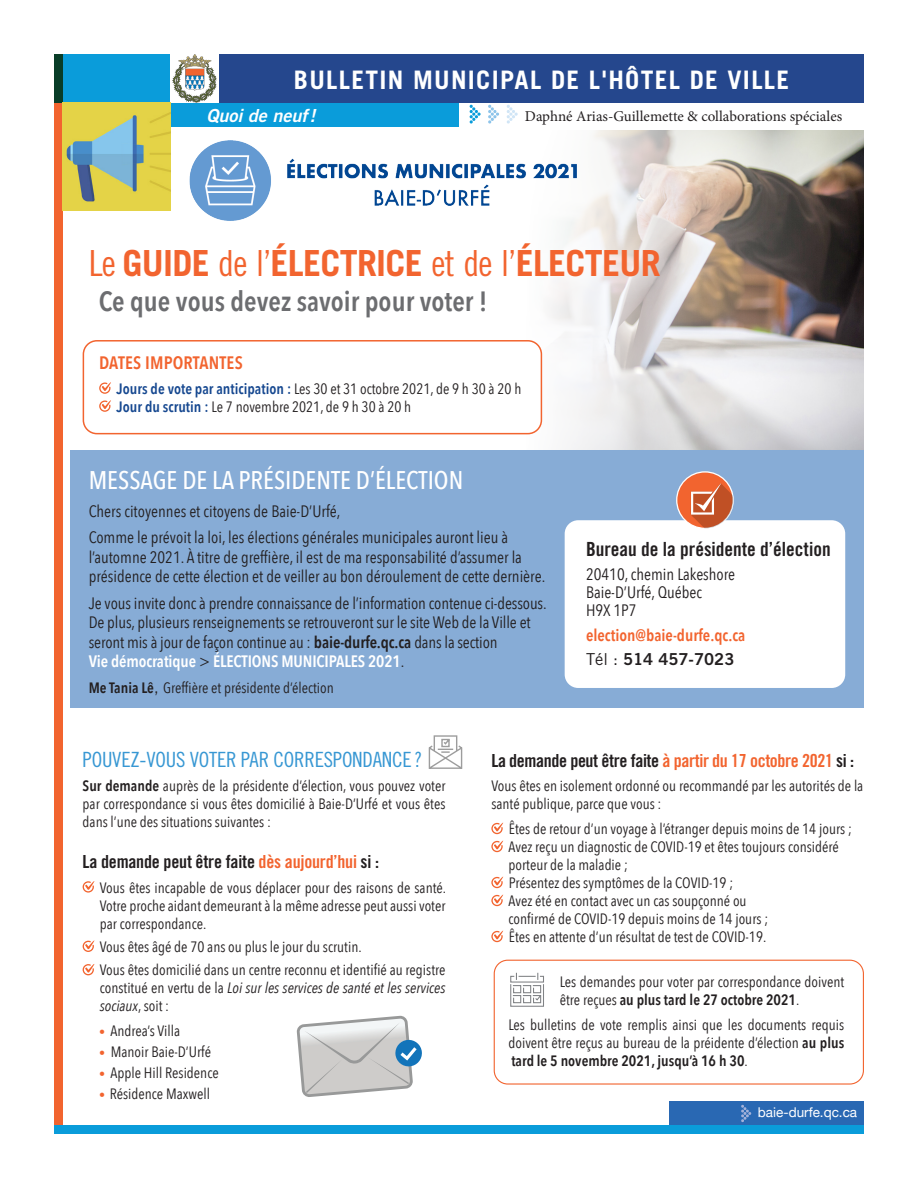
<style>
.page{position:relative;width:918px;height:1188px;background:#fff}
.page>*{position:absolute;margin:0;border:0;box-sizing:border-box;transform-origin:0 0}
.t1{font:700 36px "Trade Gothic";letter-spacing:-.02em;color:#f2642f}
.t2{font:600 27.9px "Avenir Next Condensed";color:#6c6d70}
.t3{font:700 25.5px "Trade Gothic";letter-spacing:.05em;color:#fff}
.t4{font:500 25.5px "Avenir Next Condensed";color:#fff}
.t5{font:21px "Trade Gothic Cond Eighteen";letter-spacing:-.01em;color:#3797d3}
.t6{font:19.5px "Trade Gothic Bold Cond Twenty";color:#231f20}
.SOUS-TITRES_BLANC{font:18px "Trade Gothic Bold Cond Twenty";letter-spacing:-.02em;color:#231f20}
.t7{font:600 18px "Avenir Next Condensed";letter-spacing:.01em;color:#f2642f}
.Body{font:italic 18px "Trade Gothic Bold Two";color:#fff}
.t8{font:16.5px/19.5px "Avenir Next Condensed";color:#231f20}
.t9{font:600 16.5px "Avenir Next Condensed";color:#f2642f}
.t10{font:16.5px "Trade Gothic Bold Two";color:#231f20}
.TEXTE_AVENIR_COND{font:15px/18px "Avenir Next Condensed";color:#231f20}
.TEXTE_AVENIR{font:15px/18px "Avenir Next Condensed";color:#231f20;text-align:justify}
.Body-2{font:15px "Minion Pro";color:#231f20}
.Body-3{font:13.5px "Helvetica Neue";color:#fff}
.s1{font-family:"Trade Gothic Cond Eighteen";font-weight:400}
.s2{font-weight:600;color:#164890}
.s3{font-weight:600}
.s4{font-weight:600;color:#fff}
.s5{font-family:"Trade Gothic"}
.s6{color:#f2642f}
.s7{font-style:italic}
.s8{font-size:12px;color:#f2642f}
</style>
<div class="page">
<div style="left:219px;top:54px;width:645px;height:49px;background:#25478d"></div>
<div style="left:54px;top:54px;width:117px;height:49px;background:#0a9cda"></div>
<div style="left:54px;top:54px;width:9px;height:1080px;background:#f2642f"></div>
<img style="left:173px;top:54px;width:43px;height:48px">
<div style="left:54px;top:1125px;width:810px;height:9px;background:#0a9cda"></div>
<div style="left:63px;top:103px;width:396px;height:24px;background:#0a9cda"></div>
<svg style="left:469px;top:105px;width:12px;height:19px"></svg>
<svg style="left:488px;top:105px;width:11px;height:19px"></svg>
<svg style="left:507px;top:105px;width:11px;height:19px"></svg>
<svg style="left:83px;top:881px;width:12px;height:12px"></svg>
<svg style="left:83px;top:940px;width:12px;height:12px"></svg>
<svg style="left:83px;top:964px;width:12px;height:11px"></svg>
<div style="left:494px;top:960px;width:370px;height:125px;border:1px solid #f2642f;border-radius:14px"></div>
<svg style="left:510px;top:972px;width:34px;height:35px"></svg>
<div style="left:669px;top:1102px;width:195px;height:23px;background:#2968b3"></div>
<svg style="left:741px;top:1105px;width:10px;height:17px"></svg>
<div style="left:71px;top:450px;width:793px;height:258px;background:#87acd6"></div>
<div style="left:565px;top:520px;width:280px;height:168px;background:#fff;border-radius:14px"></div>
<svg style="left:676px;top:471px;width:58px;height:58px"></svg>
<svg style="left:690px;top:484px;width:43px;height:44px;background:#d47e5e"></svg>
<svg style="left:491px;top:822px;width:13px;height:12px"></svg>
<svg style="left:491px;top:840px;width:13px;height:12px"></svg>
<svg style="left:491px;top:876px;width:13px;height:12px"></svg>
<svg style="left:491px;top:894px;width:13px;height:12px"></svg>
<svg style="left:491px;top:930px;width:13px;height:12px"></svg>
<svg style="left:82px;top:131px;width:782px;height:319px"></svg>
<img style="left:287px;top:154px;width:289px;height:51px">
<img style="left:186px;top:140px;width:87px;height:75px">
<svg style="left:82px;top:215px;width:607px;height:93px"></svg>
<div style="left:83px;top:341px;width:458px;height:93px;background:#fff;border-radius:14px"></div>
<div style="left:83px;top:340px;width:459px;height:94px;border:2px solid #f2642f;border-radius:14px"></div>
<svg style="left:99px;top:382px;width:12px;height:12px"></svg>
<svg style="left:99px;top:400px;width:12px;height:12px"></svg>
<img style="left:63px;top:103px;width:108px;height:108px">
<svg style="left:428px;top:735px;width:35px;height:34px"></svg>
<svg style="left:297px;top:1017px;width:125px;height:80px"></svg>
<h3 class="t3" style="left:294px;top:64px;width:497px">BULLETIN MUNICIPAL DE L'HÔTEL DE VILLE</h3>
<p class="Body" style="left:206px;top:104px;width:111px">Quoi de neuf!</p>
<p class="Body-2" style="left:525px;top:106px;width:319px">Daphné Arias-Guillemette &amp; collaborations spéciales</p>
<p class="t1" style="left:89px;top:241px;width:573px"><span class="s1">Le</span> GUIDE <span class="s1">de l’</span>ÉLECTRICE <span class="s1">et de l’</span>ÉLECTEUR</p>
<p class="t2" style="left:99px;top:277px;width:390px">Ce que vous devez savoir pour voter !</p>
<p class="t7" style="left:99px;top:347px;width:145px">DATES IMPORTANTES</p>
<p class="TEXTE_AVENIR_COND" style="left:117px;top:379px;width:406px"><span class="s2">Jours de vote par anticipation :</span> Les 30 et 31 octobre 2021, de 9 h 30 à 20 h</p>
<p class="TEXTE_AVENIR_COND" style="left:117px;top:397px;width:296px"><span class="s2">Jour du scrutin :</span> Le 7 novembre 2021, de 9 h 30 à 20 h</p>
<p class="t4" style="left:89px;top:465px;width:376px">MESSAGE DE LA PRÉSIDENTE D’ÉLECTION</p>
<p class="t8" style="left:89px;top:501px;width:253px">Chers citoyennes et citoyens de Baie-D’Urfé,</p>
<p class="t8" style="left:89px;top:527px;width:458px">Comme le prévoit la loi, les élections générales municipales auront lieu à l’automne 2021. À titre de greffière, il est de ma responsabilité d’assumer la présidence de cette élection et de veiller au bon déroulement de cette dernière.</p>
<p class="t8" style="left:89px;top:592px;width:460px">Je vous invite donc à prendre connaissance de l’information contenue ci-dessous.<br>De plus, plusieurs renseignements se retrouveront sur le site Web de la Ville et seront mis à jour de façon continue au : <span class="s3">baie-durfe.qc.ca</span> dans la section<br><span class="s4">Vie démocratique</span> &gt; <span class="s4">ÉLECTIONS MUNICIPALES 2021</span>.</p>
<p class="TEXTE_AVENIR_COND" style="left:89px;top:678px;width:247px"><span class="s3">Me Tania Lê</span><span class="s5">,</span> Greffière et présidente d’élection</p>
<p class="t6" style="left:586px;top:537px;width:246px">Bureau de la présidente d’élection</p>
<p class="t8" style="left:586px;top:564px;width:151px;line-height:18px">20410, chemin Lakeshore<br>Baie-D’Urfé, Québec<br>H9X 1P7</p>
<p class="t9" style="left:586px;top:621px;width:161px">election@baie-durfe.qc.ca</p>
<p class="t10" style="left:586px;top:649px;width:150px"><span class="s5">Tél :</span> 514 457-7023</p>
<p class="t5" style="left:83px;top:747px;width:341px">POUVEZ-VOUS VOTER PAR CORRESPONDANCE?</p>
<p class="TEXTE_AVENIR" style="left:83px;top:776px;width:364px"><span class="s3">Sur demande</span> auprès de la présidente d’élection, vous pouvez voter par correspondance si vous êtes domicilié à Baie-D’Urfé et vous êtes dans l’une des situations suivantes :</p>
<p class="SOUS-TITRES_BLANC" style="left:83px;top:850px;width:298px">La demande peut être faite <span class="s6">dès aujourd’hui</span> si :</p>
<p class="TEXTE_AVENIR_COND" style="left:100px;top:878px;width:348px;text-align:justify">Vous êtes incapable de vous déplacer pour des raisons de santé.<br>Votre proche aidant demeurant à la même adresse peut aussi voter par correspondance.</p>
<p class="TEXTE_AVENIR_COND" style="left:100px;top:937px;width:263px">Vous êtes âgé de 70 ans ou plus le jour du scrutin.</p>
<p class="TEXTE_AVENIR_COND" style="left:100px;top:960px;width:347px;text-align:justify">Vous êtes domicilié dans un centre reconnu et identifié au registre constitué en vertu de la <span class="s7">Loi sur les services de santé et les services sociaux</span>, soit :</p>
<p class="TEXTE_AVENIR_COND" style="left:99px;top:1021px;width:82px"><span class="s8">•</span> Andrea’s Villa</p>
<p class="TEXTE_AVENIR_COND" style="left:99px;top:1042px;width:113px"><span class="s8">•</span> Manoir Baie-D’Urfé</p>
<p class="TEXTE_AVENIR_COND" style="left:99px;top:1063px;width:121px"><span class="s8">•</span> Apple Hill Residence</p>
<p class="TEXTE_AVENIR_COND" style="left:99px;top:1084px;width:112px"><span class="s8">•</span> Résidence Maxwell</p>
<p class="SOUS-TITRES_BLANC" style="left:491px;top:749px;width:364px">La demande peut être faite <span class="s6">à partir du 17 octobre 2021</span> si :</p>
<p class="TEXTE_AVENIR_COND" style="left:491px;top:776px;width:373px">Vous êtes en isolement ordonné ou recommandé par les autorités de la santé publique, parce que vous :</p>
<p class="TEXTE_AVENIR_COND" style="left:509px;top:819px;width:345px">Êtes de retour d’un voyage à l’étranger depuis moins de 14 jours ;</p>
<p class="TEXTE_AVENIR_COND" style="left:509px;top:837px;width:332px">Avez reçu un diagnostic de COVID-19 et êtes toujours considéré porteur de la maladie ;</p>
<p class="TEXTE_AVENIR_COND" style="left:509px;top:873px;width:226px">Présentez des symptômes de la COVID-19 ;</p>
<p class="TEXTE_AVENIR_COND" style="left:509px;top:891px;width:261px">Avez été en contact avec un cas soupçonné ou confirmé de COVID-19 depuis moins de 14 jours ;</p>
<p class="TEXTE_AVENIR_COND" style="left:509px;top:927px;width:259px">Êtes en attente d’un résultat de test de COVID-19.</p>
<p class="TEXTE_AVENIR_COND" style="left:560px;top:972px;width:286px">Les demandes pour voter par correspondance doivent être reçues <span class="s3">au plus tard le 27 octobre 2021</span>.</p>
<p class="TEXTE_AVENIR_COND" style="left:508px;top:1015px;width:337px;text-align:justify">Les bulletins de vote remplis ainsi que les documents requis doivent être reçus au bureau de la préidente d’élection <span class="s3">au plus tard le 5 novembre 2021, jusqu’à 16 h 30</span>.</p>
<p class="Body-3" style="left:758px;top:1103px;width:101px">baie-durfe.qc.ca</p>
</div>
